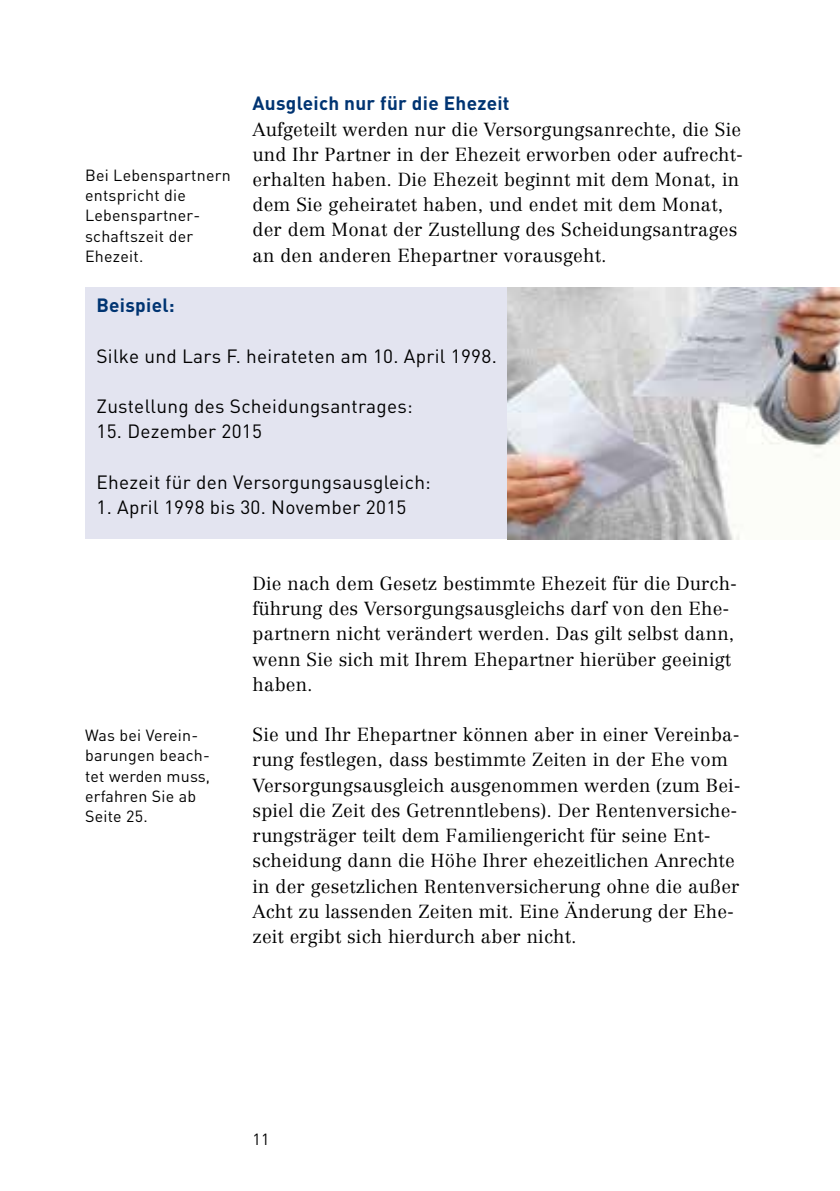
<style>
.page{position:relative;width:840px;height:1191px;background:#fff}
.page>*{position:absolute;margin:0;border:0;box-sizing:border-box;transform-origin:0 0}
.t1{font:19px "DIN";letter-spacing:.015em;color:#000}
.t2{font:700 19px "DIN";letter-spacing:.015em;color:#003472}
.t3{font:300 18.6px/25.2px "Centennial";letter-spacing:.01em;color:#000}
.t4{font:16px/20.2px "DIN";letter-spacing:.015em;color:#000}
</style>
<div class="page">
<div style="left:85px;top:287px;width:422px;height:252px;background:#e3e4f0"></div>
<img style="left:507px;top:287px;width:332px;height:252px">
<p class="t4" style="left:85px;top:165px;width:147px">Bei Lebenspartnern entspricht die<br>Lebenspartner&shy;schaftszeit der<br>Ehezeit.</p>
<h3 class="t2" style="left:252px;top:91px;width:258px">Ausgleich nur für die Ehezeit</h3>
<p class="t3" style="left:252px;top:116px;width:491px">Aufgeteilt werden nur die Versorgungsanrechte, die Sie und Ihr Partner in der Ehezeit erworben oder aufrecht&shy;erhalten haben. Die Ehezeit beginnt mit dem Monat, in dem Sie geheiratet haben, und endet mit dem Monat, der dem Monat der Zustellung des Scheidungsantrages an den anderen Ehepartner vorausgeht.</p>
<h3 class="t2" style="left:96px;top:293px;width:80px">Beispiel:</h3>
<p class="t1" style="left:96px;top:344px;width:401px">Silke und Lars F. heirateten am 10. April 1998.</p>
<p class="t1" style="left:96px;top:394px;width:318px">Zustellung des Scheidungsantrages:</p>
<p class="t1" style="left:96px;top:420px;width:167px">15. Dezember 2015</p>
<p class="t1" style="left:96px;top:470px;width:336px">Ehezeit für den Versorgungsausgleich:</p>
<p class="t1" style="left:96px;top:495px;width:311px">1. April 1998 bis 30. November 2015</p>
<p class="t4" style="left:85px;top:725px;width:126px">Was bei Verein&shy;barungen beach&shy;tet werden muss, erfahren Sie ab<br>Seite 25.</p>
<p class="t3" style="left:252px;top:570px;width:486px">Die nach dem Gesetz bestimmte Ehezeit für die Durch&shy;führung des Versorgungsausgleichs darf von den Ehe&shy;partnern nicht verändert werden. Das gilt selbst dann, wenn Sie sich mit Ihrem Ehepartner hierüber geeinigt haben.</p>
<p class="t3" style="left:252px;top:722px;width:489px">Sie und Ihr Ehepartner können aber in einer Vereinba&shy;rung festlegen, dass bestimmte Zeiten in der Ehe vom Versorgungsausgleich ausgenommen werden (zum Bei&shy;spiel die Zeit des Getrenntlebens). Der Rentenversiche&shy;rungsträger teilt dem Familiengericht für seine Ent&shy;scheidung dann die Höhe Ihrer ehezeitlichen Anrechte in der gesetzlichen Rentenversicherung ohne die außer Acht zu lassenden Zeiten mit. Eine Änderung der Ehe&shy;zeit ergibt sich hierdurch aber nicht.</p>
<p class="t4" style="left:252px;top:1128px;width:18px">11</p>
</div>
